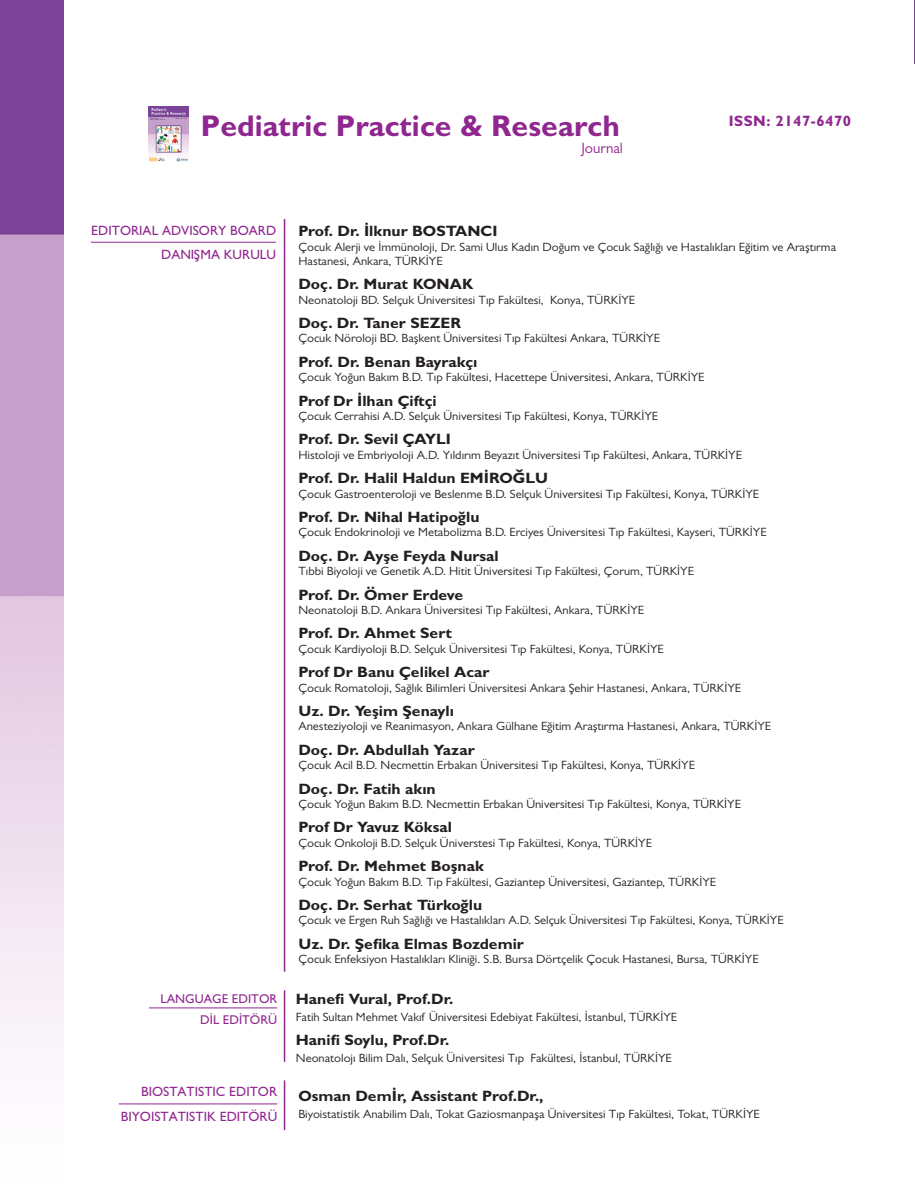
<style>
.page{position:relative;width:915px;height:1191px;background:#fff}
.page>*{position:absolute;margin:0;border:0;box-sizing:border-box;transform-origin:0 0}
.t1{font:700 30px "Gill Sans MT Pro";color:#90268f}
.Kapak_Yazar{font:700 15px "Gill Sans MT Pro";color:#231f20;scale:1.04 1}
.t2{font:700 15px "Gill Sans MT Pro";letter-spacing:.035em;color:#90268f}
.t3{font:15px "Gill Sans MT Pro";color:#90268f}
.t4{font:500 13.5px "Gill Sans MT Pro";color:#90268f}
.t5{font:500 12.75px "Gill Sans MT Pro";color:#90268f}
.Kapak_Kurum{font:12px/14.4px "Gill Sans MT Pro";color:#231f20;scale:1.04 1}
</style>
<div class="page">
<img style="left:914px;top:0;width:1px;height:64px">
<img style="left:149px;top:106px;width:39px;height:56px">
<img style="left:0;top:0;width:64px;height:1042px">
<hr style="left:284px;top:219px;width:1px;height:752px;background:#90268f">
<hr style="left:284px;top:1080px;width:1px;height:50px;background:#90268f">
<hr style="left:284px;top:990px;width:1px;height:71px;background:#90268f">
<hr style="left:91px;top:242px;width:185px;height:1px;background:#90268f">
<hr style="left:119px;top:1103px;width:158px;height:1px;background:#90268f">
<hr style="left:149px;top:1007px;width:128px;height:1px;background:#90268f">
<h1 class="t1" style="left:201px;top:107px;width:420px">Pediatric Practice &amp; Research</h1>
<p class="t3" style="left:581px;top:139px;width:43px">Journal</p>
<p class="t2" style="left:728px;top:111px;width:124px">ISSN: 2147-6470</p>
<p class="t4" style="left:91px;top:222px;width:186px">EDITORIAL ADVISORY BOARD</p>
<p class="t4" style="left:161px;top:246px;width:116px">DANIŞMA KURULU</p>
<p class="Kapak_Yazar" style="left:298px;top:222px;width:193px">Prof. Dr. İlknur BOSTANCI</p>
<p class="Kapak_Kurum" style="left:298px;top:239px;width:518px">Çocuk Alerji ve İmmünoloji, Dr. Sami Ulus Kadın Doğum ve Çocuk Sağlığı ve Hastalıkları Eğitim ve Araştırma<br>Hastanesi, Ankara, TÜRKİYE</p>
<p class="Kapak_Yazar" style="left:298px;top:275px;width:170px">Doç. Dr. Murat KONAK</p>
<p class="Kapak_Kurum" style="left:298px;top:292px;width:325px">Neonatoloji BD. Selçuk Üniversitesi Tıp Fakültesi, Konya, TÜRKİYE</p>
<p class="Kapak_Yazar" style="left:298px;top:314px;width:158px">Doç. Dr. Taner SEZER</p>
<p class="Kapak_Kurum" style="left:298px;top:331px;width:349px">Çocuk Nöroloji BD. Başkent Üniversitesi Tıp Fakültesi Ankara, TÜRKİYE</p>
<p class="Kapak_Yazar" style="left:298px;top:352px;width:174px">Prof. Dr. Benan Bayrakçı</p>
<p class="Kapak_Kurum" style="left:298px;top:370px;width:392px">Çocuk Yoğun Bakım B.D. Tıp Fakültesi, Hacettepe Üniversitesi, Ankara, TÜRKİYE</p>
<p class="Kapak_Yazar" style="left:298px;top:391px;width:135px">Prof Dr İlhan Çiftçi</p>
<p class="Kapak_Kurum" style="left:298px;top:409px;width:347px">Çocuk Cerrahisi A.D. Selçuk Üniversitesi Tıp Fakültesi, Konya, TÜRKİYE</p>
<p class="Kapak_Yazar" style="left:298px;top:430px;width:148px">Prof. Dr. Sevil ÇAYLI</p>
<p class="Kapak_Kurum" style="left:298px;top:447px;width:428px">Histoloji ve Embriyoloji A.D. Yıldırım Beyazıt Üniversitesi Tıp Fakültesi, Ankara, TÜRKİYE</p>
<p class="Kapak_Yazar" style="left:298px;top:469px;width:241px">Prof. Dr. Halil Haldun EMİROĞLU</p>
<p class="Kapak_Kurum" style="left:298px;top:486px;width:444px">Çocuk Gastroenteroloji ve Beslenme B.D. Selçuk Üniversitesi Tıp Fakültesi, Konya, TÜRKİYE</p>
<p class="Kapak_Yazar" style="left:298px;top:508px;width:176px">Prof. Dr. Nihal Hatipoğlu</p>
<p class="Kapak_Kurum" style="left:298px;top:525px;width:451px">Çocuk Endokrinoloji ve Metabolizma B.D. Erciyes Üniversitesi Tıp Fakültesi, Kayseri, TÜRKİYE</p>
<p class="Kapak_Yazar" style="left:298px;top:546px;width:194px">Doç. Dr. Ayşe Feyda Nursal</p>
<p class="Kapak_Kurum" style="left:298px;top:564px;width:382px">Tıbbi Biyoloji ve Genetik A.D. Hitit Üniversitesi Tıp Fakültesi, Çorum, TÜRKİYE</p>
<p class="Kapak_Yazar" style="left:298px;top:585px;width:160px">Prof. Dr. Ömer Erdeve</p>
<p class="Kapak_Kurum" style="left:298px;top:602px;width:334px">Neonatoloji B.D. Ankara Üniversitesi Tıp Fakültesi, Ankara, TÜRKİYE</p>
<p class="Kapak_Yazar" style="left:298px;top:624px;width:149px">Prof. Dr. Ahmet Sert</p>
<p class="Kapak_Kurum" style="left:298px;top:641px;width:353px">Çocuk Kardiyoloji B.D. Selçuk Üniversitesi Tıp Fakültesi, Konya, TÜRKİYE</p>
<p class="Kapak_Yazar" style="left:298px;top:663px;width:185px">Prof Dr Banu Çelikel Acar</p>
<p class="Kapak_Kurum" style="left:298px;top:680px;width:427px">Çocuk Romatoloji, Sağlık Bilimleri Üniversitesi Ankara Şehir Hastanesi, Ankara, TÜRKİYE</p>
<p class="Kapak_Yazar" style="left:298px;top:701px;width:151px">Uz. Dr. Yeşim Şenaylı</p>
<p class="Kapak_Kurum" style="left:298px;top:719px;width:456px">Anesteziyoloji ve Reanimasyon, Ankara Gülhane Eğitim Araştırma Hastanesi, Ankara, TÜRKİYE</p>
<p class="Kapak_Yazar" style="left:298px;top:740px;width:171px">Doç. Dr. Abdullah Yazar</p>
<p class="Kapak_Kurum" style="left:298px;top:758px;width:383px">Çocuk Acil B.D. Necmettin Erbakan Üniversitesi Tıp Fakültesi, Konya, TÜRKİYE</p>
<p class="Kapak_Yazar" style="left:298px;top:779px;width:134px">Doç. Dr. Fatih akın</p>
<p class="Kapak_Kurum" style="left:298px;top:796px;width:427px">Çocuk Yoğun Bakım B.D. Necmettin Erbakan Üniversitesi Tıp Fakültesi, Konya, TÜRKİYE</p>
<p class="Kapak_Yazar" style="left:298px;top:818px;width:149px">Prof Dr Yavuz Köksal</p>
<p class="Kapak_Kurum" style="left:298px;top:835px;width:341px">Çocuk Onkoloji B.D. Selçuk Üniverstesi Tıp Fakültesi, Konya, TÜRKİYE</p>
<p class="Kapak_Yazar" style="left:298px;top:857px;width:180px">Prof. Dr. Mehmet Boşnak</p>
<p class="Kapak_Kurum" style="left:298px;top:874px;width:403px">Çocuk Yoğun Bakım B.D. Tıp Fakültesi, Gaziantep Üniversitesi, Gaziantep, TÜRKİYE</p>
<p class="Kapak_Yazar" style="left:298px;top:895px;width:178px">Doç. Dr. Serhat Türkoğlu</p>
<p class="Kapak_Kurum" style="left:298px;top:913px;width:468px">Çocuk ve Ergen Ruh Sağlığı ve Hastalıkları A.D. Selçuk Üniversitesi Tıp Fakültesi, Konya, TÜRKİYE</p>
<p class="Kapak_Yazar" style="left:298px;top:934px;width:218px">Uz. Dr. Şefika Elmas Bozdemir</p>
<p class="Kapak_Kurum" style="left:298px;top:951px;width:444px">Çocuk Enfeksiyon Hastalıkları Kliniği. S.B. Bursa Dörtçelik Çocuk Hastanesi, Bursa, TÜRKİYE</p>
<p class="t5" style="left:160px;top:990px;width:118px">LANGUAGE EDITOR</p>
<p class="t5" style="left:200px;top:1011px;width:78px">DİL EDİTÖRÜ</p>
<p class="Kapak_Yazar" style="left:296px;top:989px;width:153px">Hanefi Vural, Prof.Dr.</p>
<p class="Kapak_Kurum" style="left:296px;top:1009px;width:368px">Fatih Sultan Mehmet Vakıf Üniversitesi Edebiyat Fakültesi, İstanbul, TÜRKİYE</p>
<p class="Kapak_Yazar" style="left:296px;top:1030px;width:149px">Hanifi Soylu, Prof.Dr.</p>
<p class="Kapak_Kurum" style="left:296px;top:1050px;width:363px">Neonatolojı Bilim Dalı, Selçuk Üniversitesi Tıp Fakültesi, İstanbul, TÜRKİYE</p>
<p class="t4" style="left:141px;top:1083px;width:137px">BIOSTATISTIC EDITOR</p>
<p class="t4" style="left:121px;top:1108px;width:158px">BIYOISTATISTIK EDITÖRÜ</p>
<p class="Kapak_Yazar" style="left:298px;top:1086px;width:237px">Osman Demİr, Assistant Prof.Dr.,</p>
<p class="Kapak_Kurum" style="left:298px;top:1106px;width:445px">Biyoistatistik Anabilim Dalı, Tokat Gaziosmanpaşa Üniversitesi Tıp Fakültesi, Tokat, TÜRKİYE</p>
</div>
